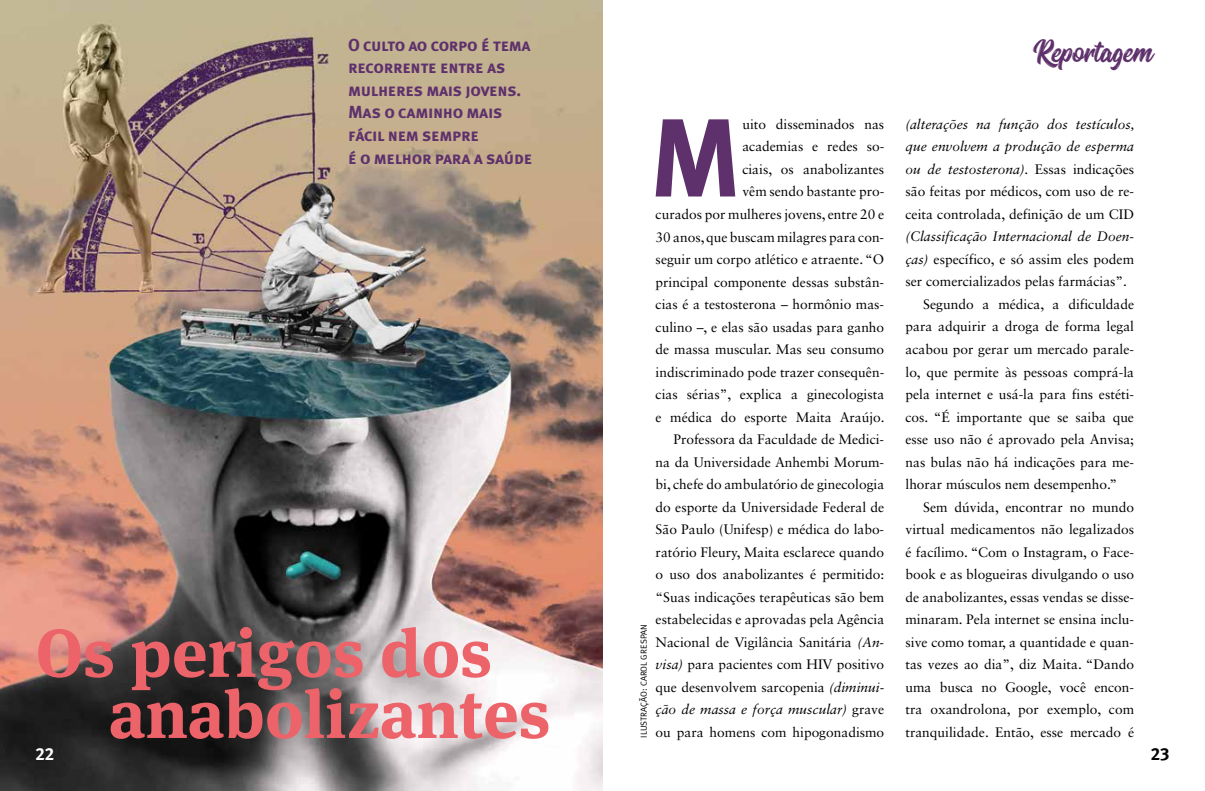
<style>
.page{position:relative;width:1205px;height:791px;background:#fff}
.page>*{position:absolute;margin:0;border:0;box-sizing:border-box;transform-origin:0 0}
.t1{font:700 110.88px "Meta Plus";color:#5f316c}
.t2{font:700 67.62px/61px "Meta Serif Tf";color:#ec6369}
.t3{font:40px "Oraqle Script";color:#5f316c}
.t4{font:17.5px/22.5px "Meta Plus Bold Caps";letter-spacing:-.02em;color:#5f316c}
.t5{font:17.5px "Meta Plus Bold Caps";color:#000}
.t6{font:17.5px "Meta Plus Bold Caps";color:#fff}
.t7{font:13.75px/22.5px "Sabon LT Std";color:#000;text-align:right}
.t8{font:italic 13.75px/22.5px "Sabon LT Std";color:#000;text-align:justify}
.t9{font:8.75px "Meta Plus Normal Caps";color:#000}
.s1{font-style:italic}
.s2{font-style:normal}
</style>
<div class="page">
<img style="left:0;top:0;width:602px;height:790px">
<p class="t4" style="left:348px;top:33px;width:186px">O culto ao corpo é tema recorrente entre as mulheres mais jovens.<br>Mas o caminho mais fácil nem sempre<br>é o melhor para a saúde</p>
<h2 class="t2" style="left:109px;top:620px;width:443px;text-indent:-73px">Os perigos dos anabolizantes</h2>
<p class="t6" style="left:35px;top:743px;width:20px">22</p>
<h3 class="t3" style="left:1033px;top:32px;width:120px">Reportagem</h3>
<p class="t7" style="left:656px;top:113px;width:231px">uito disseminados nas<br>academias e redes so-<br>ciais, os anabolizantes<br>vêm sendo bastante pro-<br>curados por mulheres jovens, entre 20 e 30 anos, que buscam milagres para con&shy;seguir um corpo atlético e atraente. “O principal componente dessas substân&shy;cias é a testosterona – hormônio mas&shy;culino –, e elas são usadas para ganho de massa muscular. Mas seu consumo indiscriminado pode trazer consequên&shy;cias sérias”, explica a ginecologista e médica do esporte Maita Araújo.<br>Professora da Faculdade de Medici-<br>na da Universidade Anhembi Morum&shy;bi, chefe do ambulatório de ginecologia do esporte da Universidade Federal de São Paulo (Unifesp) e médica do labo&shy;ratório Fleury, Maita esclarece quando o uso dos anabolizantes é permitido: “Suas indicações terapêuticas são bem estabelecidas e aprovadas pela Agência Nacional de Vigilância Sanitária <span class="s1">(An&shy;visa)</span> para pacientes com HIV positivo que desenvolvem sarcopenia <span class="s1">(diminui&shy;ção de massa e força muscular)</span> grave ou para homens com hipogonadismo</p>
<p class="t8" style="left:905px;top:113px;width:231px">(alterações na função dos testículos, que envolvem a produção de esperma ou de testosterona)<span class="s2">. Essas indicações são feitas por médicos, com uso de re&shy;ceita controlada, definição de um CID</span></p>
<h1 class="t1" style="left:649px;top:94px;width:95px">M</h1>
<p class="t8" style="left:905px;top:225px;width:230px">(Classificação Internacional de Doen-</p>
<p class="t7" style="left:905px;top:247px;width:230px"><span class="s1">ças)</span> específico, e só assim eles podem</p>
<p class="t7" style="left:905px;top:270px;width:223px">ser comercializados pelas farmácias”.</p>
<p class="t7" style="left:923px;top:292px;width:212px">Segundo a médica, a dificuldade</p>
<p class="t7" style="left:905px;top:315px;width:230px">para adquirir a droga de forma legal</p>
<p class="t7" style="left:905px;top:337px;width:230px">acabou por gerar um mercado parale-</p>
<p class="t7" style="left:905px;top:360px;width:230px">lo, que permite às pessoas comprá-la</p>
<p class="t7" style="left:905px;top:382px;width:230px">pela internet e usá-la para fins estéti-</p>
<p class="t7" style="left:905px;top:405px;width:230px">cos. “É importante que se saiba que</p>
<p class="t7" style="left:905px;top:427px;width:230px">esse uso não é aprovado pela Anvisa;</p>
<p class="t7" style="left:905px;top:450px;width:230px">nas bulas não há indicações para me-</p>
<p class="t7" style="left:905px;top:472px;width:213px">lhorar músculos nem desempenho.”</p>
<p class="t7" style="left:923px;top:495px;width:212px">Sem dúvida, encontrar no mundo</p>
<p class="t7" style="left:905px;top:517px;width:230px">virtual medicamentos não legalizados</p>
<p class="t7" style="left:905px;top:540px;width:230px">é facílimo. “Com o Instagram, o Face-</p>
<p class="t7" style="left:905px;top:562px;width:230px">book e as blogueiras divulgando o uso</p>
<p class="t7" style="left:905px;top:585px;width:230px">de anabolizantes, essas vendas se disse-</p>
<p class="t7" style="left:905px;top:607px;width:230px">minaram. Pela internet se ensina inclu-</p>
<p class="t7" style="left:905px;top:630px;width:230px">sive como tomar, a quantidade e quan-</p>
<p class="t7" style="left:905px;top:652px;width:230px">tas vezes ao dia”, diz Maita. “Dando</p>
<p class="t7" style="left:905px;top:675px;width:230px">uma busca no Google, você encon-</p>
<p class="t7" style="left:905px;top:697px;width:230px">tra oxandrolona, por exemplo, com</p>
<p class="t7" style="left:905px;top:720px;width:230px">tranquilidade. Então, esse mercado é</p>
<p class="t9" style="left:639px;top:737px;width:115px;rotate:-90deg">ILUSTRAÇÃO: CAROL GRESPAN</p>
<p class="t5" style="left:1151px;top:743px;width:20px">23</p>
</div>
